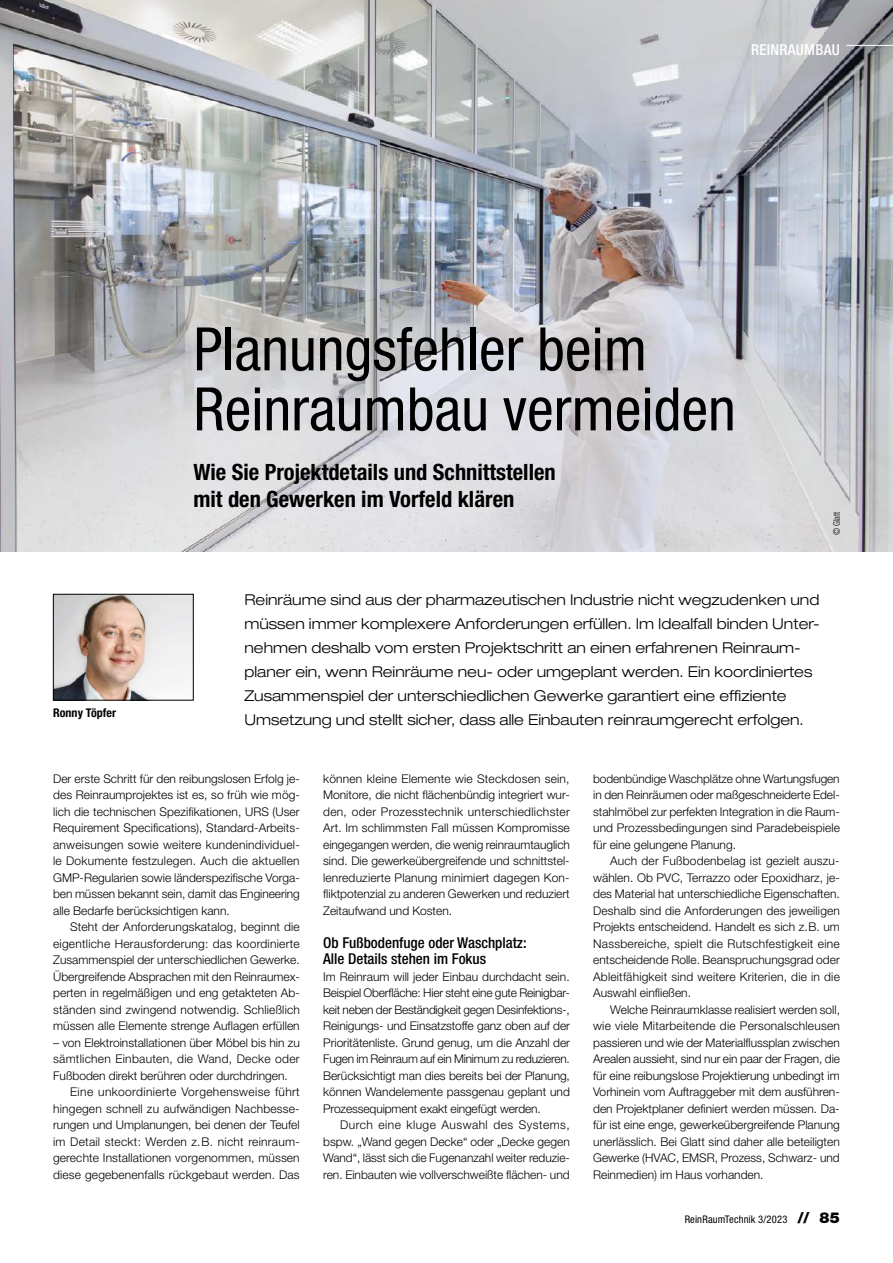
<style>
.page{position:relative;width:893px;height:1263px;background:#fff}
.page>*{position:absolute;margin:0;border:0;box-sizing:border-box;transform-origin:0 0}
.t1{font:condensed 60px/60px "Helvetica Neue LT Std";color:#000}
.t2{font:700 condensed 22.5px/27px "Helvetica Neue LT Std";color:#000}
.t3{font:300 expanded 15px/24px "Helvetica Neue LT Std";color:#000}
.t4{font:500 condensed 15px/16.5px "Helvetica Neue LT Std";color:#000}
.t5{font:500 condensed 15px "Helvetica Neue LT Std";letter-spacing:.02em;color:#fff}
.t6{font:300 12px/16.5px "Helvetica Neue LT Std";color:#000;text-align:justify}
.t7{font:300 12px "Helvetica Neue LT Std";letter-spacing:.02em;color:#000}
.t8{font:300 12px "Helvetica Neue LT Std";letter-spacing:.03em;color:#000}
.t9{font:700 condensed 12px "Helvetica Neue LT Std";color:#000}
.t10{font:condensed 10.5px "Helvetica Neue LT Std";letter-spacing:.01em;color:#000}
.t11{font:300 condensed 9px "Helvetica Neue LT Std";color:#000}
.s1{font-weight:900;font-stretch:normal;font-size:15px}
</style>
<div class="page">
<img style="left:0;top:0;width:893px;height:552px">
<img style="left:55px;top:596px;width:136px;height:102px">
<div style="left:53px;top:594px;width:140px;height:106px;border:1px solid #000"></div>
<hr style="left:846px;top:45px;width:47px;height:1px;background:#fff">
<p class="t5" style="left:751px;top:41px;width:90px">Reinraumbau</p>
<p class="t9" style="left:53px;top:705px;width:64px">Ronny Töpfer</p>
<h1 class="t1" style="left:193px;top:319px;width:544px">Planungsfehler beim<br>Reinraumbau vermeiden</h1>
<h2 class="t2" style="left:193px;top:458px;width:364px">Wie Sie Projektdetails und Schnittstellen mit den Gewerken im Vorfeld klären</h2>
<p class="t11" style="left:831px;top:535px;width:25px;rotate:-90deg">© Glatt</p>
<p class="t3" style="left:244px;top:587px;width:577px">Reinräume sind aus der pharmazeutischen Industrie nicht wegzudenken und müssen immer komplexere Anforderungen erfüllen. Im Idealfall binden Unter&shy;nehmen deshalb vom ersten Projektschritt an einen erfahrenen Reinraum&shy;planer ein, wenn Reinräume neu- oder umgeplant werden. Ein koordiniertes Zusammenspiel der unterschiedlichen Gewerke garantiert eine effiziente Umsetzung und stellt sicher, dass alle Einbauten reinraumgerecht erfolgen.</p>
<p class="t6" style="left:53px;top:770px;width:248px">Der erste Schritt für den reibungslosen Erfolg je&shy;des Reinraumprojektes ist es, so früh wie mög&shy;lich die technischen Spezifikationen, URS (User Requirement Specifications), Standard-Arbeits&shy;anweisungen sowie weitere kundenindividuel&shy;le Dokumente festzulegen. Auch die aktuellen GMP-Regularien sowie länderspezifische Vorga&shy;ben müssen bekannt sein, damit das Engineering alle Bedarfe berücksichtigen kann.</p>
<p class="t6" style="left:53px;top:919px;width:248px;text-indent:17px">Steht der Anforderungskatalog, beginnt die eigentliche Herausforderung: das koordinierte Zusammenspiel der unterschiedlichen Gewerke.<br>Übergreifende Absprachen mit den Reinraumex&shy;perten in regelmäßigen und eng getakteten Ab&shy;ständen sind zwingend notwendig. Schließlich müssen alle Elemente strenge Auflagen erfüllen</p>
<p class="t6" style="left:53px;top:1034px;width:248px">– von Elektroinstallationen über Möbel bis hin zu</p>
<p class="t7" style="left:53px;top:1052px;width:248px">sämtlichen Einbauten, die Wand, Decke oder</p>
<p class="t6" style="left:53px;top:1067px;width:236px">Fußboden direkt berühren oder durchdringen.</p>
<p class="t8" style="left:70px;top:1085px;width:231px">Eine unkoordinierte Vorgehensweise führt</p>
<p class="t6" style="left:53px;top:1100px;width:248px">hingegen schnell zu aufwändigen Nachbesse-</p>
<p class="t6" style="left:53px;top:1117px;width:248px">rungen und Umplanungen, bei denen der Teufel</p>
<p class="t7" style="left:53px;top:1134px;width:248px">im Detail steckt: Werden z.B. nicht reinraum-</p>
<p class="t6" style="left:53px;top:1150px;width:248px">gerechte Installationen vorgenommen, müssen</p>
<p class="t6" style="left:53px;top:1166px;width:248px">diese gegebenenfalls rückgebaut werden. Das</p>
<p class="t6" style="left:323px;top:770px;width:248px">können kleine Elemente wie Steckdosen sein, Monitore, die nicht flächenbündig integriert wur&shy;den, oder Prozesstechnik unterschiedlichster Art. Im schlimmsten Fall müssen Kompromisse eingegangen werden, die wenig reinraumtauglich sind. Die gewerkeübergreifende und schnittstel&shy;lenreduzierte Planung minimiert dagegen Kon&shy;fliktpotenzial zu anderen Gewerken und reduziert Zeitaufwand und Kosten.</p>
<p class="t4" style="left:323px;top:934px;width:205px">Ob Fußbodenfuge oder Waschplatz:<br>Alle Details stehen im Fokus</p>
<p class="t6" style="left:323px;top:968px;width:248px">Im Reinraum will jeder Einbau durchdacht sein.<br>Beispiel Oberfläche: Hier steht eine gute Reinigbar&shy;keit neben der Beständigkeit gegen Desinfektions-, Reinigungs- und Einsatzstoffe ganz oben auf der Prioritätenliste. Grund genug, um die Anzahl der Fugen im Reinraum auf ein Minimum zu reduzieren.<br>Berücksichtigt man dies bereits bei der Planung, können Wandelemente passgenau geplant und Prozessequipment exakt eingefügt werden.</p>
<p class="t6" style="left:323px;top:1117px;width:248px;text-indent:17px">Durch eine kluge Auswahl des Systems, bspw. „Wand gegen Decke“ oder „Decke gegen Wand“, lässt sich die Fugenanzahl weiter reduzie&shy;ren. Einbauten wie vollverschweißte flächen- und</p>
<p class="t6" style="left:593px;top:770px;width:248px">bodenbündige Waschplätze ohne Wartungsfugen in den Reinräumen oder maßgeschneiderte Edel&shy;stahlmöbel zur perfekten Integration in die Raum&shy;und Prozessbedingungen sind Paradebeispiele für eine gelungene Planung.</p>
<p class="t6" style="left:593px;top:853px;width:248px;text-indent:17px">Auch der Fußbodenbelag ist gezielt auszu&shy;wählen. Ob PVC, Terrazzo oder Epoxidharz, je&shy;des Material hat unterschiedliche Eigenschaften.<br>Deshalb sind die Anforderungen des jeweiligen Projekts entscheidend. Handelt es sich z.B. um Nassbereiche, spielt die Rutschfestigkeit eine entscheidende Rolle. Beanspruchungsgrad oder Ableitfähigkeit sind weitere Kriterien, die in die Auswahl einfließen.</p>
<p class="t6" style="left:593px;top:1001px;width:248px;text-indent:17px">Welche Reinraumklasse realisiert werden soll, wie viele Mitarbeitende die Personalschleusen passieren und wie der Materialflussplan zwischen Arealen aussieht, sind nur ein paar der Fragen, die für eine reibungslose Projektierung unbedingt im Vorhinein vom Auftraggeber mit dem ausführen&shy;den Projektplaner definiert werden müssen. Da&shy;für ist eine enge, gewerkeübergreifende Planung unerlässlich. Bei Glatt sind daher alle beteiligten Gewerke (HVAC, EMSR, Prozess, Schwarz- und Reinmedien) im Haus vorhanden.</p>
<p class="t10" style="left:685px;top:1213px;width:157px">ReinRaumTechnik 3/2023 <span class="s1">// 85</span></p>
</div>
